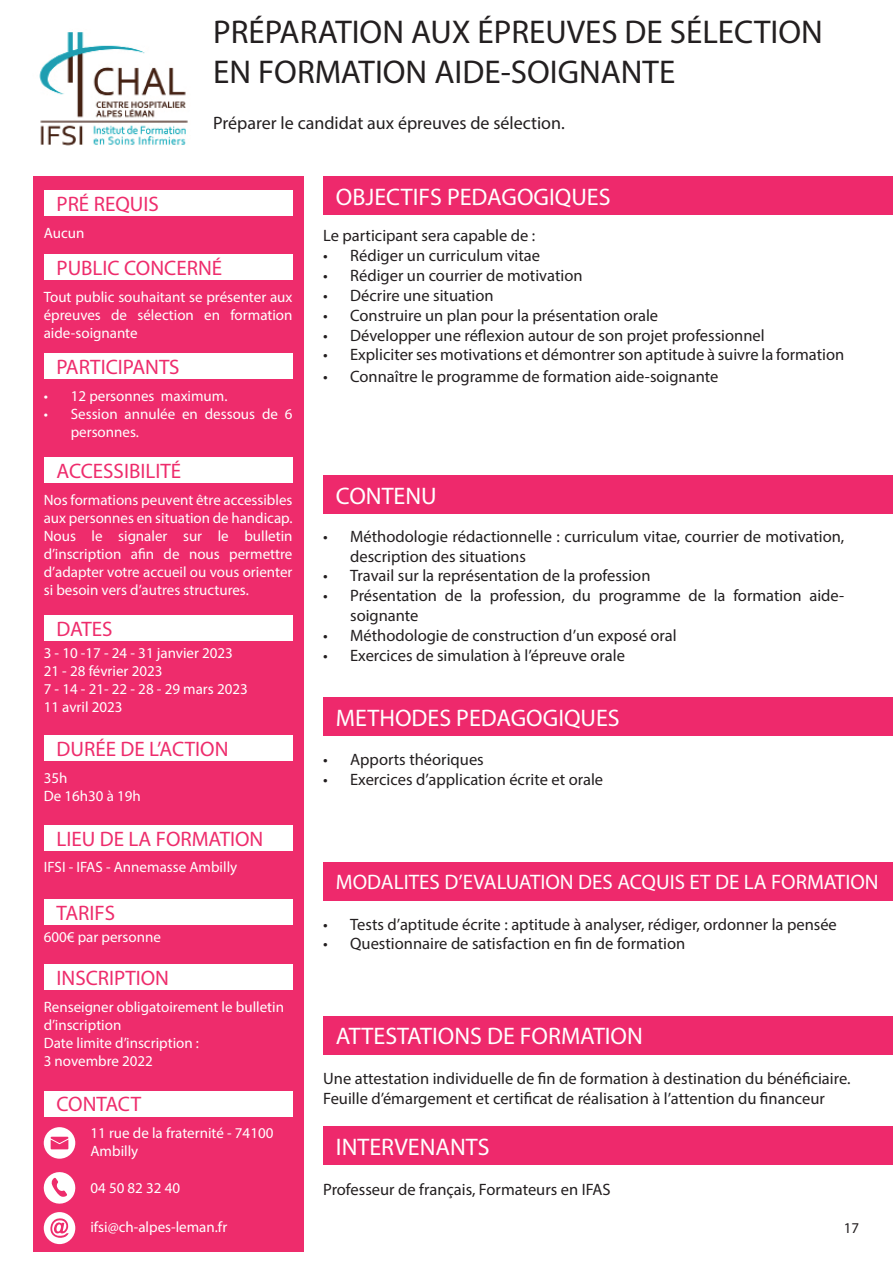
<style>
.page{position:relative;width:893px;height:1263px;background:#fff}
.page>*{position:absolute;margin:0;border:0;box-sizing:border-box;transform-origin:0 0}
.t1{font:33px/39.6px "Myriad Pro";color:#231f20}
.t2{font:24px "Myriad Pro";color:#fff}
.t3{font:21px "Myriad Pro";color:#ee2c6c}
.t4{font:21px "Myriad Pro";color:#fff}
.t5{font:18px "Myriad Pro";color:#231f20}
.t6{font:16.5px/19.8px "Myriad Pro";color:#231f20}
.t7{font:15px/18px "Myriad Pro";color:#fff}
.t8{font:15px "Myriad Pro";color:#231f20}
</style>
<div class="page">
<div style="left:323px;top:176px;width:570px;height:39px;background:#ee296c"></div>
<div style="left:323px;top:476px;width:570px;height:38px;background:#ee296c"></div>
<div style="left:323px;top:698px;width:570px;height:38px;background:#ee296c"></div>
<div style="left:323px;top:862px;width:570px;height:38px;background:#ee296c"></div>
<div style="left:323px;top:1016px;width:570px;height:38px;background:#ee296c"></div>
<div style="left:323px;top:1127px;width:570px;height:38px;background:#ee296c"></div>
<img style="left:39px;top:32px;width:149px;height:114px">
<div style="left:33px;top:176px;width:271px;height:1076px;background:#ee2c6c"></div>
<div style="left:44px;top:255px;width:248px;height:25px;background:#fff"></div>
<div style="left:44px;top:191px;width:248px;height:25px;background:#fff"></div>
<div style="left:44px;top:615px;width:248px;height:26px;background:#fff"></div>
<div style="left:44px;top:736px;width:248px;height:25px;background:#fff"></div>
<div style="left:44px;top:825px;width:248px;height:25px;background:#fff"></div>
<div style="left:44px;top:899px;width:248px;height:25px;background:#fff"></div>
<div style="left:44px;top:964px;width:248px;height:25px;background:#fff"></div>
<div style="left:44px;top:1091px;width:248px;height:25px;background:#fff"></div>
<div style="left:44px;top:354px;width:248px;height:25px;background:#fff"></div>
<div style="left:44px;top:457px;width:248px;height:26px;background:#fff"></div>
<svg style="left:43px;top:1172px;width:33px;height:32px"></svg>
<svg style="left:44px;top:1127px;width:31px;height:32px"></svg>
<svg style="left:51px;top:1137px;width:17px;height:12px"></svg>
<div style="left:44px;top:1212px;width:31px;height:32px;background:#fff;border-radius:50%"></div>
<svg style="left:50px;top:1218px;width:19px;height:20px"></svg>
<p class="t3" style="left:57px;top:191px;width:104px">PRÉ REQUIS</p>
<h1 class="t1" style="left:213px;top:12px;width:611px">PRÉPARATION AUX ÉPREUVES DE SÉLECTION<br>EN FORMATION AIDE-SOIGNANTE</h1>
<p class="t5" style="left:213px;top:112px;width:353px">Préparer le candidat aux épreuves de sélection.</p>
<h2 class="t2" style="left:336px;top:182px;width:276px">OBJECTIFS PEDAGOGIQUES</h2>
<p class="t7" style="left:44px;top:224px;width:42px">Aucun</p>
<p class="t3" style="left:57px;top:255px;width:167px">PUBLIC CONCERNÉ</p>
<p class="t7" style="left:44px;top:288px;width:250px;text-align:justify">Tout public souhaitant se présenter aux épreuves de sélection en formation aide-soignante</p>
<p class="t3" style="left:57px;top:354px;width:125px">PARTICIPANTS</p>
<p class="t7" style="left:44px;top:387px;width:185px">• 12 personnes maximum.</p>
<p class="t7" style="left:71px;top:405px;width:223px;text-indent:-27px">• Session annulée en dessous de 6 personnes.</p>
<p class="t3" style="left:57px;top:458px;width:126px">ACCESSIBILITÉ</p>
<p class="t7" style="left:44px;top:490px;width:250px;text-align:justify">Nos formations peuvent être accessibles aux personnes en situation de handicap.<br>Nous le signaler sur le bulletin d’inscription afin de nous permettre d’adapter votre accueil ou vous orienter si besoin vers d’autres structures.</p>
<p class="t3" style="left:57px;top:616px;width:58px">DATES</p>
<p class="t7" style="left:44px;top:644px;width:206px">3 - 10 -17 - 24 - 31 janvier 2023<br>21 - 28 février 2023<br>7 - 14 - 21- 22 - 28 - 29 mars 2023<br>11 avril 2023</p>
<p class="t3" style="left:57px;top:736px;width:174px">DURÉE DE L’ACTION</p>
<p class="t7" style="left:44px;top:769px;width:99px">35h<br>De 16h30 à 19h</p>
<p class="t3" style="left:57px;top:826px;width:208px">LIEU DE LA FORMATION</p>
<p class="t7" style="left:44px;top:858px;width:195px">IFSI - IFAS - Annemasse Ambilly</p>
<p class="t3" style="left:57px;top:900px;width:60px">TARIFS</p>
<p class="t7" style="left:44px;top:928px;width:119px">600€ par personne</p>
<p class="t3" style="left:57px;top:965px;width:114px">INSCRIPTION</p>
<p class="t7" style="left:44px;top:998px;width:242px">Renseigner obligatoirement le bulletin d’inscription<br>Date limite d’inscription :<br>3 novembre 2022</p>
<p class="t3" style="left:57px;top:1091px;width:86px">CONTACT</p>
<p class="t7" style="left:90px;top:1124px;width:184px">11 rue de la fraternité - 74100<br>Ambilly</p>
<p class="t7" style="left:90px;top:1179px;width:91px">04 50 82 32 40</p>
<p class="t7" style="left:90px;top:1217px;width:138px">ifsi@ch-alpes-leman.fr</p>
<p class="t6" style="left:323px;top:226px;width:214px">Le participant sera capable de :</p>
<p class="t6" style="left:323px;top:246px;width:218px">• Rédiger un curriculum vitae</p>
<p class="t6" style="left:323px;top:265px;width:261px">• Rédiger un courrier de motivation</p>
<p class="t6" style="left:323px;top:285px;width:172px">• Décrire une situation</p>
<p class="t6" style="left:323px;top:305px;width:336px">• Construire un plan pour la présentation orale</p>
<p class="t6" style="left:323px;top:325px;width:443px">• Développer une réflexion autour de son projet professionnel</p>
<p class="t6" style="left:323px;top:345px;width:523px">• Expliciter ses motivations et démontrer son aptitude à suivre la formation</p>
<p class="t6" style="left:323px;top:366px;width:397px">• Connaître le programme de formation aide-soignante</p>
<h2 class="t2" style="left:336px;top:481px;width:102px">CONTENU</h2>
<p class="t6" style="left:350px;top:526px;width:496px;text-indent:-27px">• Méthodologie rédactionnelle : curriculum vitae, courrier de motivation, description des situations</p>
<p class="t6" style="left:323px;top:566px;width:329px">• Travail sur la représentation de la profession</p>
<p class="t6" style="left:350px;top:585px;width:496px;text-indent:-27px">• Présentation de la profession, du programme de la formation aide&shy;soignante</p>
<p class="t6" style="left:323px;top:625px;width:355px">• Méthodologie de construction d’un exposé oral</p>
<p class="t6" style="left:323px;top:645px;width:303px">• Exercices de simulation à l’épreuve orale</p>
<h2 class="t2" style="left:336px;top:703px;width:285px">METHODES PEDAGOGIQUES</h2>
<p class="t6" style="left:323px;top:749px;width:162px">• Apports théoriques</p>
<p class="t6" style="left:323px;top:769px;width:281px">• Exercices d’application écrite et orale</p>
<p class="t4" style="left:336px;top:869px;width:544px">MODALITES D’EVALUATION DES ACQUIS ET DE LA FORMATION</p>
<p class="t6" style="left:323px;top:914px;width:515px">• Tests d’aptitude écrite : aptitude à analyser, rédiger, ordonner la pensée</p>
<p class="t6" style="left:323px;top:934px;width:364px">• Questionnaire de satisfaction en fin de formation</p>
<h2 class="t2" style="left:336px;top:1021px;width:309px">ATTESTATIONS DE FORMATION</h2>
<p class="t6" style="left:323px;top:1068px;width:529px">Une attestation individuelle de fin de formation à destination du bénéficiaire.<br>Feuille d’émargement et certificat de réalisation à l’attention du financeur</p>
<h2 class="t2" style="left:336px;top:1132px;width:155px">INTERVENANTS</h2>
<p class="t6" style="left:323px;top:1179px;width:289px">Professeur de français, Formateurs en IFAS</p>
<p class="t8" style="left:844px;top:1219px;width:17px">17</p>
</div>
